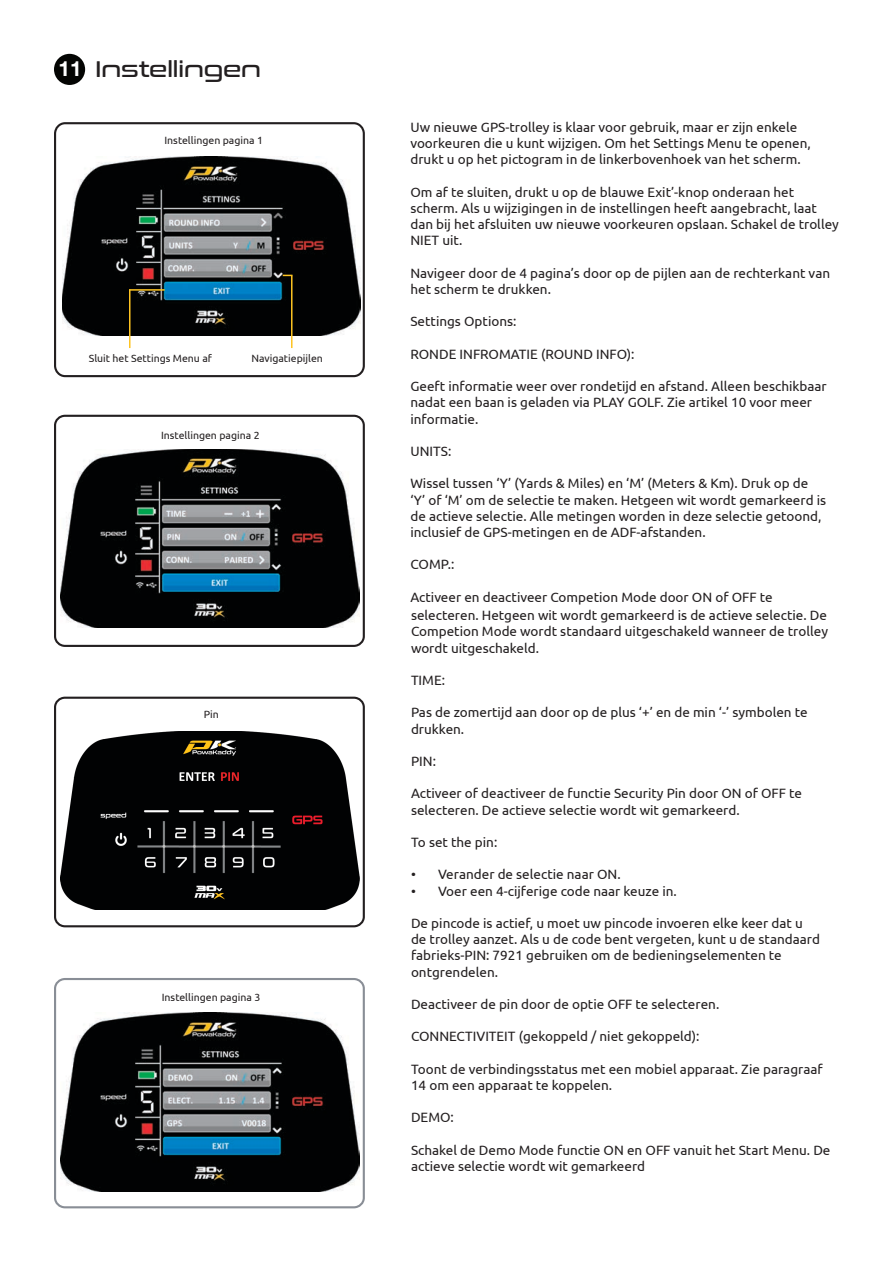
<style>
.page{position:relative;width:893px;height:1263px;background:#fff}
.page>*{position:absolute;margin:0;border:0;box-sizing:border-box;transform-origin:0 0}
.t1{font:22.5px "Conthrax Rg";color:#231f20}
.t2{font:13.5px/16.2px "Ubuntu";color:#231f20}
.t3{font:10.5px "Ubuntu";color:#231f20}
.s1{font-family:"Helvetica Neue LT Pro";font-weight:700;font-size:21px;color:#fff}
</style>
<div class="page">
<img style="left:61px;top:1012px;width:298px;height:179px">
<div style="left:54px;top:978px;width:311px;height:230px;border:2px solid #898e96;border-radius:10px"></div>
<div style="left:54px;top:54px;width:31px;height:31px;background:#040503;border-radius:50%"></div>
<img style="left:61px;top:449px;width:298px;height:179px">
<div style="left:54px;top:415px;width:311px;height:232px;border:2px solid #231f20;border-radius:10px"></div>
<img style="left:61px;top:731px;width:298px;height:179px">
<div style="left:54px;top:697px;width:311px;height:230px;border:2px solid #231f20;border-radius:10px"></div>
<img style="left:62px;top:157px;width:298px;height:178px">
<div style="left:54px;top:122px;width:311px;height:255px;border:2px solid #231f20;border-radius:10px"></div>
<hr style="left:129px;top:290px;width:1px;height:58px;background:#fec422">
<hr style="left:291px;top:276px;width:1px;height:72px;background:#fec422">
<hr style="left:129px;top:289px;width:36px;height:2px;background:#fec422">
<h1 class="t1" style="left:59px;top:52px;width:204px"><span class="s1">11</span> Instellingen</h1>
<p class="t3" style="left:164px;top:134px;width:100px">Instellingen pagina 1</p>
<p class="t3" style="left:89px;top:352px;width:125px">Sluit het Settings Menu af</p>
<p class="t3" style="left:252px;top:352px;width:73px">Navigatiepijlen</p>
<p class="t3" style="left:161px;top:429px;width:100px">Instellingen pagina 2</p>
<p class="t3" style="left:204px;top:708px;width:17px">Pin</p>
<p class="t3" style="left:162px;top:990px;width:100px">Instellingen pagina 3</p>
<p class="t2" style="left:410px;top:119px;width:402px">Uw nieuwe GPS-trolley is klaar voor gebruik, maar er zijn enkele voorkeuren die u kunt wijzigen. Om het Settings Menu te openen, drukt u op het pictogram in de linkerbovenhoek van het scherm.</p>
<p class="t2" style="left:410px;top:183px;width:430px">Om af te sluiten, drukt u op de blauwe Exit’-knop onderaan het scherm. Als u wijzigingen in de instellingen heeft aangebracht, laat dan bij het afsluiten uw nieuwe voorkeuren opslaan. Schakel de trolley NIET uit.</p>
<p class="t2" style="left:410px;top:264px;width:421px">Navigeer door de 4 pagina’s door op de pijlen aan de rechterkant van het scherm te drukken.</p>
<p class="t2" style="left:410px;top:313px;width:108px">Settings Options:</p>
<p class="t2" style="left:410px;top:345px;width:226px">RONDE INFROMATIE (ROUND INFO):</p>
<p class="t2" style="left:410px;top:378px;width:418px">Geeft informatie weer over rondetijd en afstand. Alleen beschikbaar nadat een baan is geladen via PLAY GOLF. Zie artikel 10 voor meer informatie.</p>
<p class="t2" style="left:410px;top:443px;width:42px">UNITS:</p>
<p class="t2" style="left:410px;top:475px;width:417px">Wissel tussen ‘Y’ (Yards &amp; Miles) en ‘M’ (Meters &amp; Km). Druk op de ‘Y’ of ‘M’ om de selectie te maken. Hetgeen wit wordt gemarkeerd is de actieve selectie. Alle metingen worden in deze selectie getoond, inclusief de GPS-metingen en de ADF-afstanden.</p>
<p class="t2" style="left:410px;top:556px;width:45px">COMP.:</p>
<p class="t2" style="left:410px;top:587px;width:418px;line-height:18.3px">Activeer en deactiveer Competion Mode door ON of OFF te selecteren. Hetgeen wit wordt gemarkeerd is de actieve selectie. De</p>
<p class="t2" style="left:411px;top:623px;width:419px">Competion Mode wordt standaard uitgeschakeld wanneer de trolley wordt uitgeschakeld.</p>
<p class="t2" style="left:411px;top:672px;width:36px">TIME:</p>
<p class="t2" style="left:411px;top:704px;width:398px">Pas de zomertijd aan door op de plus ‘+’ en de min ‘-’ symbolen te drukken.</p>
<p class="t2" style="left:411px;top:753px;width:26px">PIN:</p>
<p class="t2" style="left:411px;top:785px;width:393px">Activeer of deactiveer de functie Security Pin door ON of OFF te selecteren. De actieve selectie wordt wit gemarkeerd.</p>
<p class="t2" style="left:411px;top:834px;width:88px">To set the pin:</p>
<p class="t2" style="left:411px;top:866px;width:211px">• Verander de selectie naar ON.</p>
<p class="t2" style="left:411px;top:882px;width:267px">• Voer een 4-cijferige code naar keuze in.</p>
<p class="t2" style="left:411px;top:915px;width:410px">De pincode is actief, u moet uw pincode invoeren elke keer dat u de trolley aanzet. Als u de code bent vergeten, kunt u de standaard fabrieks-PIN: 7921 gebruiken om de bedieningselementen te ontgrendelen.</p>
<p class="t2" style="left:411px;top:996px;width:310px">Deactiveer de pin door de optie OFF te selecteren.</p>
<p class="t2" style="left:411px;top:1028px;width:290px">CONNECTIVITEIT (gekoppeld / niet gekoppeld):</p>
<p class="t2" style="left:411px;top:1060px;width:413px">Toont de verbindingsstatus met een mobiel apparaat. Zie paragraaf<br>14 om een apparaat te koppelen.</p>
<p class="t2" style="left:411px;top:1109px;width:44px">DEMO:</p>
<p class="t2" style="left:411px;top:1141px;width:421px">Schakel de Demo Mode functie ON en OFF vanuit het Start Menu. De actieve selectie wordt wit gemarkeerd</p>
</div>
